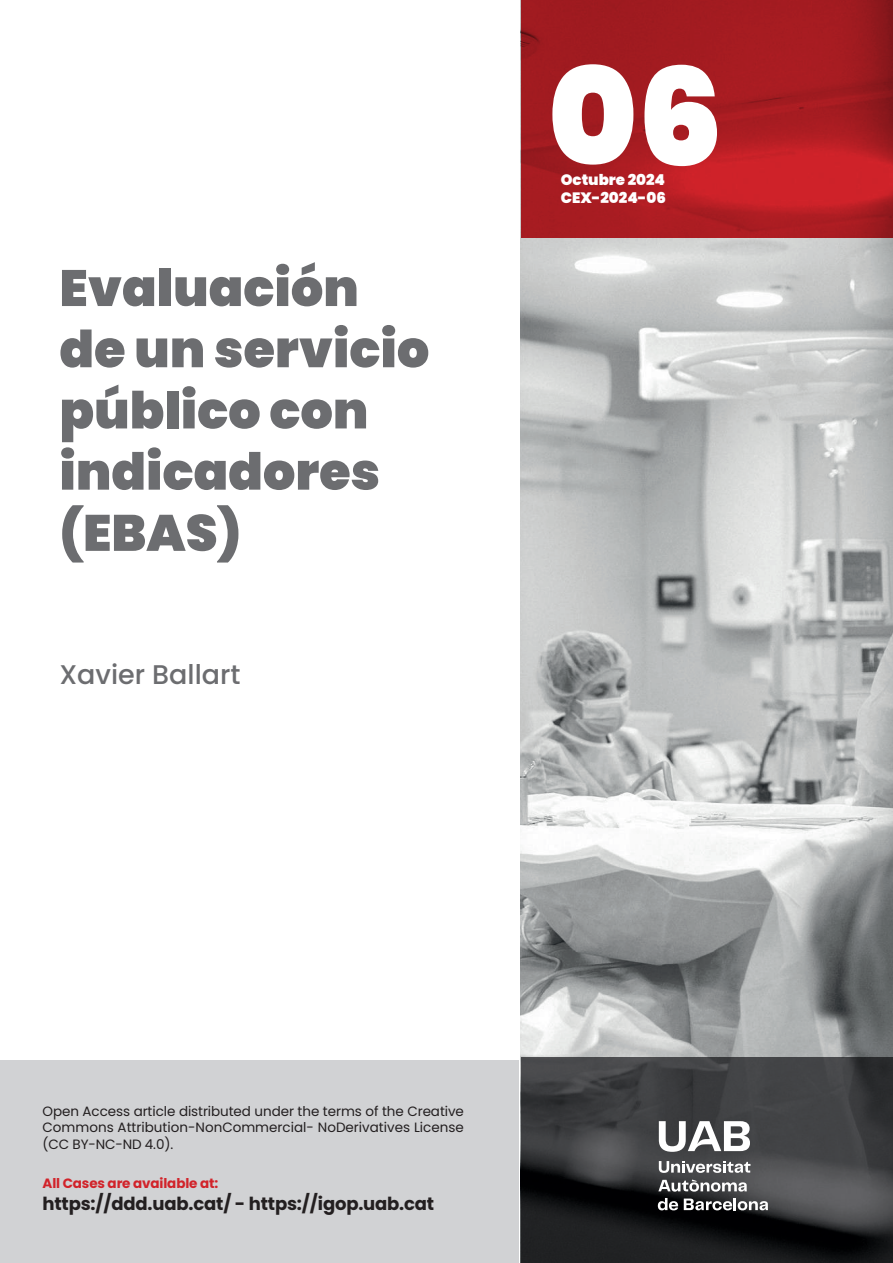
<style>
.page{position:relative;width:893px;height:1263px;background:#fff}
.page>*{position:absolute;margin:0;border:0;box-sizing:border-box;transform-origin:0 0}
.t1{font:900 135px "Poppins";color:#fff}
.t2{font:900 51px/61.2px "Poppins";color:#6c6d70}
.t3{font:500 27px "Poppins";color:#6c6d70}
.t4{font:700 18px "Poppins";letter-spacing:-.01em;color:#231f20}
.t5{font:900 15px/18px "Poppins";color:#fff}
.t6{font:13.5px/16.2px "Poppins";color:#231f20;text-align:justify}
.t7{font:700 13.5px "Poppins";letter-spacing:-.01em;color:#d1232a}
</style>
<div class="page">
<img style="left:520px;top:0;width:373px;height:1263px">
<svg style="left:521px;top:0;width:372px;height:238px;background:#a91c21"></svg>
<div style="left:0;top:1060px;width:519px;height:203px;background:#d1d2d4"></div>
<svg style="left:521px;top:1057px;width:372px;height:206px;background:#333436"></svg>
<svg style="left:659px;top:1161px;width:91px;height:12px"></svg>
<svg style="left:658px;top:1179px;width:89px;height:13px"></svg>
<svg style="left:658px;top:1198px;width:20px;height:12px"></svg>
<svg style="left:684px;top:1198px;width:84px;height:12px"></svg>
<svg style="left:659px;top:1121px;width:91px;height:31px"></svg>
<h2 class="t2" style="left:59px;top:258px;width:371px">Evaluación de un servicio público con indicadores (EBAS)</h2>
<h3 class="t3" style="left:59px;top:659px;width:183px">Xavier Ballart</h3>
<h1 class="t1" style="left:548px;top:40px;width:176px">06</h1>
<p class="t5" style="left:561px;top:171px;width:107px">Octubre 2024<br>CEX-2024-06</p>
<p class="t6" style="left:43px;top:1103px;width:423px">Open Access article distributed under the terms of the Creative Commons Attribution-NonCommercial- NoDerivatives License (CC BY-NC-ND 4.0).</p>
<p class="t7" style="left:43px;top:1175px;width:177px">All Cases are available at:</p>
<h3 class="t4" style="left:43px;top:1193px;width:393px">https://ddd.uab.cat/ - https://igop.uab.cat</h3>
</div>
